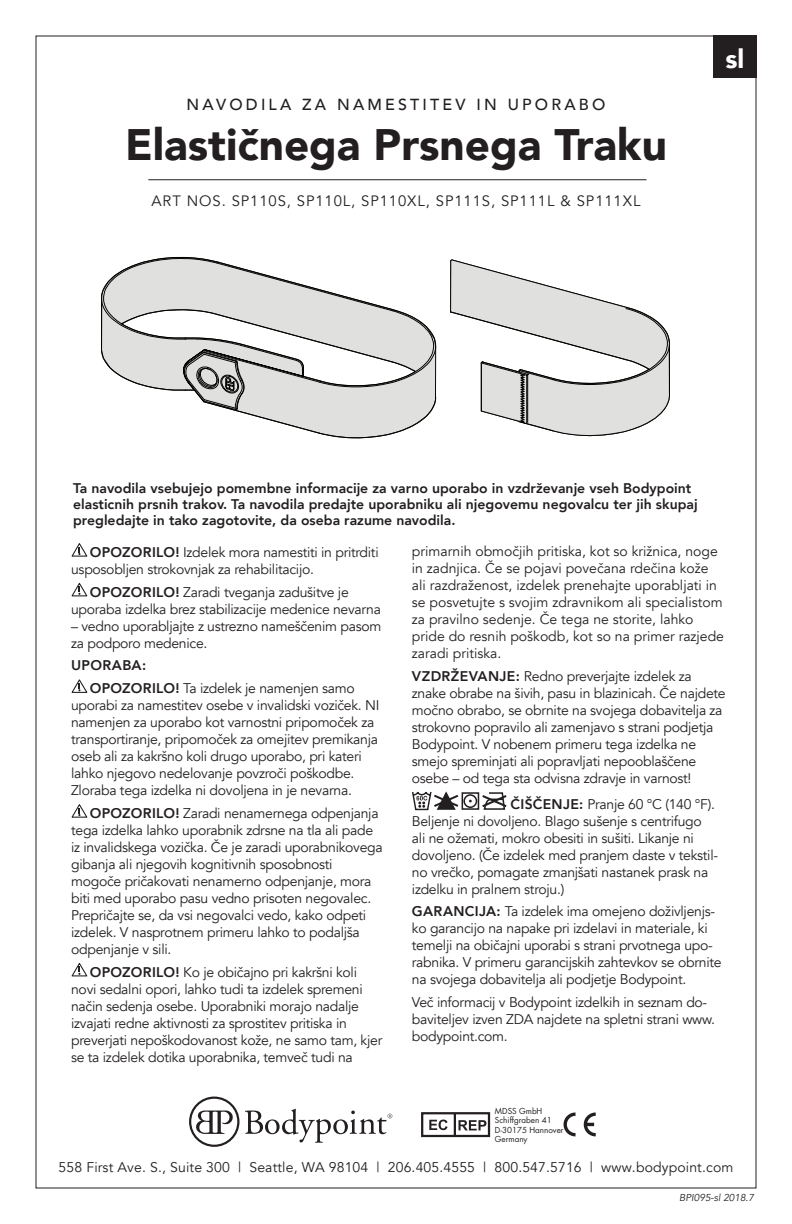
<style>
.page{position:relative;width:792px;height:1224px;background:#fff}
.page>*{position:absolute;margin:0;border:0;box-sizing:border-box;transform-origin:0 0}
.t1{font:900 44px "Avenir";color:#231f20}
.t2{font:900 26px "Avenir";color:#fff}
.t3{font:500 16px "Avenir";letter-spacing:.2em;color:#231f20}
.t4{font:15px "Avenir";letter-spacing:.06em;color:#231f20}
.t5{font:14px/17px "Avenir";letter-spacing:-.02em;color:#231f20}
.t6{font:14px/17px "Avenir";color:#231f20}
.t7{font:800 14px/16px "Avenir";color:#231f20}
.t8{font:14px "Avenir";letter-spacing:.01em;color:#231f20}
.t9{font:italic 10px "Avenir";color:#231f20}
.t10{font:8px/9.4px "Futura";color:#231f20}
.s1{font-weight:800}
</style>
<div class="page">
<div style="left:713px;top:36px;width:43px;height:42px;background:#231f20"></div>
<hr style="left:148px;top:179px;width:499px;height:1px;background:#231f20">
<svg style="left:245px;top:1109px;width:147px;height:34px"></svg>
<svg style="left:189px;top:1097px;width:50px;height:50px"></svg>
<svg style="left:564px;top:1112px;width:32px;height:25px"></svg>
<svg style="left:421px;top:1112px;width:69px;height:25px"></svg>
<svg style="left:101px;top:257px;width:335px;height:182px"></svg>
<svg style="left:450px;top:259px;width:220px;height:177px"></svg>
<svg style="left:72px;top:543px;width:15px;height:14px"></svg>
<svg style="left:72px;top:583px;width:15px;height:14px"></svg>
<svg style="left:72px;top:679px;width:15px;height:14px"></svg>
<svg style="left:72px;top:804px;width:15px;height:14px"></svg>
<svg style="left:72px;top:963px;width:15px;height:14px"></svg>
<svg style="left:412px;top:791px;width:95px;height:20px"></svg>
<p class="t3" style="left:187px;top:91px;width:420px">NAVODILA ZA NAMESTITEV IN UPORABO</p>
<h1 class="t1" style="left:125px;top:107px;width:543px">Elastičnega Prsnega Traku</h1>
<p class="t4" style="left:152px;top:192px;width:490px">ART NOS. SP110S, SP110L, SP110XL, SP111S, SP111L &amp; SP111XL</p>
<h2 class="t2" style="left:725px;top:36px;width:20px">sl</h2>
<p class="t7" style="left:73px;top:480px;width:626px">Ta navodila vsebujejo pomembne informacije za varno uporabo in vzdrževanje vseh Bodypoint elasticnih prsnih trakov. Ta navodila predajte uporabniku ali njegovemu negovalcu ter jih skupaj pregledajte in tako zagotovite, da oseba razume navodila.</p>
<p class="t5" style="left:71px;top:544px;width:309px;text-indent:19px"><span class="s1">OPOZORILO!</span> Izdelek mora namestiti in pritrditi usposobljen strokovnjak za rehabilitacijo.</p>
<p class="t5" style="left:71px;top:584px;width:311px;text-indent:19px"><span class="s1">OPOZORILO!</span> Zaradi tveganja zadušitve je uporaba izdelka brez stabilizacije medenice nevarna</p>
<p class="t5" style="left:71px;top:618px;width:312px">– vedno uporabljajte z ustrezno nameščenim pasom za podporo medenice.</p>
<p class="t5" style="left:90px;top:654px;width:267px;line-height:22.8px;text-indent:-19px"><span class="s1">UPORABA:<br>OPOZORILO!</span> Ta izdelek je namenjen samo</p>
<p class="t5" style="left:71px;top:697px;width:310px">uporabi za namestitev osebe v invalidski voziček. NI namenjen za uporabo kot varnostni pripomoček za transportiranje, pripomoček za omejitev premikanja oseb ali za kakršno koli drugo uporabo, pri kateri lahko njegovo nedelovanje povzroči poškodbe.<br>Zloraba tega izdelka ni dovoljena in je nevarna.</p>
<p class="t5" style="left:71px;top:805px;width:313px;text-indent:19px"><span class="s1">OPOZORILO!</span> Zaradi nenamernega odpenjanja tega izdelka lahko uporabnik zdrsne na tla ali pade iz invalidskega vozička. Če je zaradi uporabnikovega gibanja ali njegovih kognitivnih sposobnosti mogoče pričakovati nenamerno odpenjanje, mora biti med uporabo pasu vedno prisoten negovalec.<br>Prepričajte se, da vsi negovalci vedo, kako odpeti izdelek. V nasprotnem primeru lahko to podaljša odpenjanje v sili.</p>
<p class="t5" style="left:71px;top:964px;width:313px;text-indent:19px"><span class="s1">OPOZORILO!</span> Ko je običajno pri kakršni koli novi sedalni opori, lahko tudi ta izdelek spremeni način sedenja osebe. Uporabniki morajo nadalje izvajati redne aktivnosti za sprostitev pritiska in preverjati nepoškodovanost kože, ne samo tam, kjer se ta izdelek dotika uporabnika, temveč tudi na</p>
<p class="t6" style="left:412px;top:543px;width:314px">primarnih območjih pritiska, kot so križnica, noge in zadnjica. Če se pojavi povečana rdečina kože ali razdraženost, izdelek prenehajte uporabljati in se posvetujte s svojim zdravnikom ali specialistom za pravilno sedenje. Če tega ne storite, lahko pride do resnih poškodb, kot so na primer razjede zaradi pritiska.</p>
<p class="t5" style="left:412px;top:667px;width:315px"><span class="s1">VZDRŽEVANJE:</span> Redno preverjajte izdelek za znake obrabe na šivih, pasu in blazinicah. Če najdete močno obrabo, se obrnite na svojega dobavitelja za strokovno popravilo ali zamenjavo s strani podjetja Bodypoint. V nobenem primeru tega izdelka ne smejo spreminjati ali popravljati nepooblaščene osebe – od tega sta odvisna zdravje in varnost!</p>
<p class="t5" style="left:412px;top:796px;width:308px;text-indent:99px"><span class="s1">ČIŠČENJE:</span> Pranje 60 °C (140 °F).<br>Beljenje ni dovoljeno. Blago sušenje s centrifugo ali ne ožemati, mokro obesiti in sušiti. Likanje ni dovoljeno. (Če izdelek med pranjem daste v tekstil&shy;no vrečko, pomagate zmanjšati nastanek prask na izdelku in pralnem stroju.)</p>
<p class="t5" style="left:412px;top:903px;width:311px"><span class="s1">GARANCIJA:</span> Ta izdelek ima omejeno doživljenjs&shy;ko garancijo na napake pri izdelavi in materiale, ki temelji na običajni uporabi s strani prvotnega upo&shy;rabnika. V primeru garancijskih zahtevkov se obrnite na svojega dobavitelja ali podjetje Bodypoint.</p>
<p class="t5" style="left:412px;top:994px;width:305px">Več informacij v Bodypoint izdelkih in seznam do&shy;baviteljev izven ZDA najdete na spletni strani www. bodypoint.com.</p>
<p class="t10" style="left:495px;top:1106px;width:70px">MDSS GmbH<br>Schiffgraben 41<br>D-30175 Hannover<br>Germany</p>
<p class="t8" style="left:59px;top:1159px;width:676px">558 First Ave. S., Suite 300 | Seattle, WA 98104 | 206.405.4555 | 800.547.5716 | www.bodypoint.com</p>
<p class="t9" style="left:679px;top:1192px;width:76px">BPI095-sl 2018.7</p>
</div>
